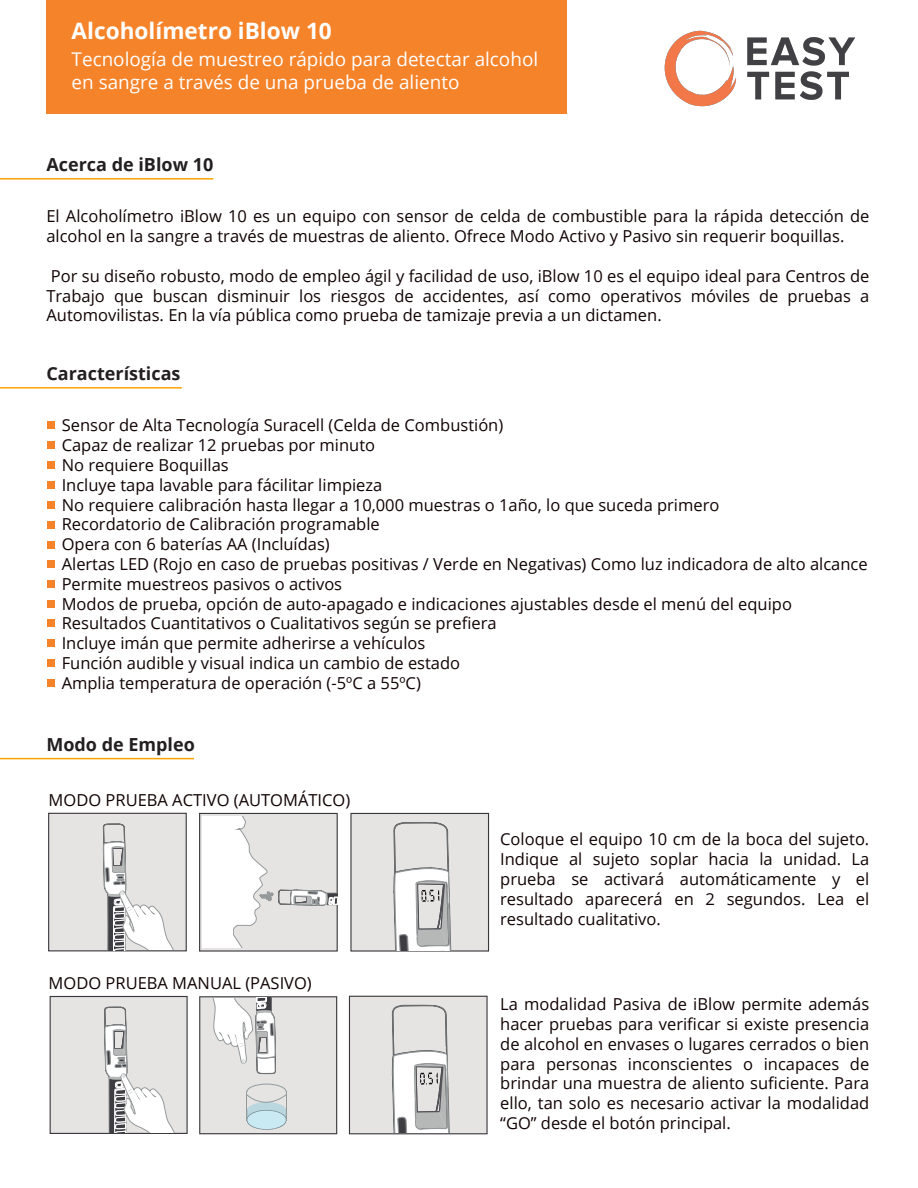
<style>
.page{position:relative;width:918px;height:1188px;background:#fff}
.page>*{position:absolute;margin:0;border:0;box-sizing:border-box;transform-origin:0 0}
.t1{font:700 22.65px "Open Sans";color:#fff}
.t2{font:18.9px/22.6px "Open Sans";color:#fff}
.t3{font:700 18px "Open Sans";color:#231f20}
.t4{font:16.5px/19.8px "Open Sans";color:#110304;text-align:justify}
</style>
<div class="page">
<hr style="left:0;top:178px;width:213px;height:2px;background:#ffa300">
<hr style="left:0;top:387px;width:182px;height:2px;background:#ffa300">
<hr style="left:0;top:758px;width:194px;height:1px;background:#ffa300">
<div style="left:46px;top:0;width:520px;height:114px;background:#f5832a"></div>
<div style="left:48px;top:421px;width:7px;height:8px;background:#f5832a"></div>
<div style="left:48px;top:441px;width:7px;height:8px;background:#f5832a"></div>
<div style="left:48px;top:461px;width:7px;height:8px;background:#f5832a"></div>
<div style="left:48px;top:481px;width:7px;height:8px;background:#f5832a"></div>
<div style="left:48px;top:501px;width:7px;height:8px;background:#f5832a"></div>
<div style="left:48px;top:521px;width:7px;height:7px;background:#f5832a"></div>
<div style="left:48px;top:541px;width:7px;height:8px;background:#f5832a"></div>
<div style="left:48px;top:560px;width:7px;height:8px;background:#f5832a"></div>
<div style="left:48px;top:580px;width:7px;height:8px;background:#f5832a"></div>
<div style="left:48px;top:600px;width:7px;height:8px;background:#f5832a"></div>
<div style="left:48px;top:619px;width:7px;height:8px;background:#f5832a"></div>
<div style="left:48px;top:639px;width:7px;height:8px;background:#f5832a"></div>
<div style="left:48px;top:659px;width:7px;height:8px;background:#f5832a"></div>
<div style="left:48px;top:679px;width:7px;height:7px;background:#f5832a"></div>
<div style="left:350px;top:813px;width:139px;height:139px;background:#e5e4e3;border:1px solid #3a383c"></div>
<div style="left:199px;top:813px;width:139px;height:139px;background:linear-gradient(to right,#e5e4e3,#e5e4e3);border:1px solid #3a383c"></div>
<div style="left:48px;top:813px;width:139px;height:138px;background:#e5e4e3;border:1px solid #3a383c"></div>
<svg style="left:203px;top:817px;width:134px;height:131px"></svg>
<svg style="left:103px;top:823px;width:73px;height:127px"></svg>
<svg style="left:393px;top:813px;width:59px;height:137px"></svg>
<div style="left:349px;top:996px;width:139px;height:138px;background:#e5e4e3;border:1px solid #3a383c"></div>
<svg style="left:391px;top:996px;width:59px;height:137px"></svg>
<div style="left:50px;top:996px;width:138px;height:138px;background:#e5e4e3;border:1px solid #3a383c"></div>
<svg style="left:104px;top:1006px;width:73px;height:127px"></svg>
<svg style="left:199px;top:996px;width:138px;height:138px"></svg>
<img style="left:664px;top:30px;width:192px;height:77px">
<h1 class="t1" style="left:72px;top:15px;width:262px">Alcoholímetro iBlow 10</h1>
<p class="t2" style="left:72px;top:47px;width:468px">Tecnología de muestreo rápido para detectar alcohol en sangre a través de una prueba de aliento</p>
<p class="t3" style="left:46px;top:152px;width:168px">Acerca de iBlow 10</p>
<p class="t4" style="left:46px;top:206px;width:824px">El Alcoholímetro iBlow 10 es un equipo con sensor de celda de combustible para la rápida detección de alcohol en la sangre a través de muestras de aliento. Ofrece Modo Activo y Pasivo sin requerir boquillas.</p>
<p class="t4" style="left:46px;top:266px;width:824px">Por su diseño robusto, modo de empleo ágil y facilidad de uso, iBlow 10 es el equipo ideal para Centros de Trabajo que buscan disminuir los riesgos de accidentes, así como operativos móviles de pruebas a Automovilistas. En la vía pública como prueba de tamizaje previa a un dictamen.</p>
<p class="t3" style="left:46px;top:361px;width:136px">Características</p>
<p class="t4" style="left:62px;top:415px;width:807px;text-align:left">Sensor de Alta Tecnología Suracell (Celda de Combustión)<br>Capaz de realizar 12 pruebas por minuto<br>No requiere Boquillas<br>Incluye tapa lavable para fácilitar limpieza<br>No requiere calibración hasta llegar a 10,000 muestras o 1año, lo que suceda primero<br>Recordatorio de Calibración programable<br>Opera con 6 baterías AA (Incluídas)<br>Alertas LED (Rojo en caso de pruebas positivas / Verde en Negativas) Como luz indicadora de alto alcance Permite muestreos pasivos o activos<br>Modos de prueba, opción de auto-apagado e indicaciones ajustables desde el menú del equipo Resultados Cuantitativos o Cualitativos según se prefiera<br>Incluye imán que permite adherirse a vehículos<br>Función audible y visual indica un cambio de estado<br>Amplia temperatura de operación (-5ºC a 55ºC)</p>
<p class="t3" style="left:46px;top:732px;width:150px">Modo de Empleo</p>
<p class="t4" style="left:49px;top:789px;width:303px">MODO PRUEBA ACTIVO (AUTOMÁTICO)</p>
<p class="t4" style="left:49px;top:973px;width:265px">MODO PRUEBA MANUAL (PASIVO)</p>
<p class="t4" style="left:500px;top:829px;width:371px">Coloque el equipo 10 cm de la boca del sujeto.<br>Indique al sujeto soplar hacia la unidad. La prueba se activará automáticamente y el resultado aparecerá en 2 segundos. Lea el resultado cualitativo.</p>
<p class="t4" style="left:500px;top:994px;width:371px">La modalidad Pasiva de iBlow permite además hacer pruebas para verificar si existe presencia de alcohol en envases o lugares cerrados o bien para personas inconscientes o incapaces de brindar una muestra de aliento suficiente. Para ello, tan solo es necesario activar la modalidad “GO” desde el botón principal.</p>
</div>
